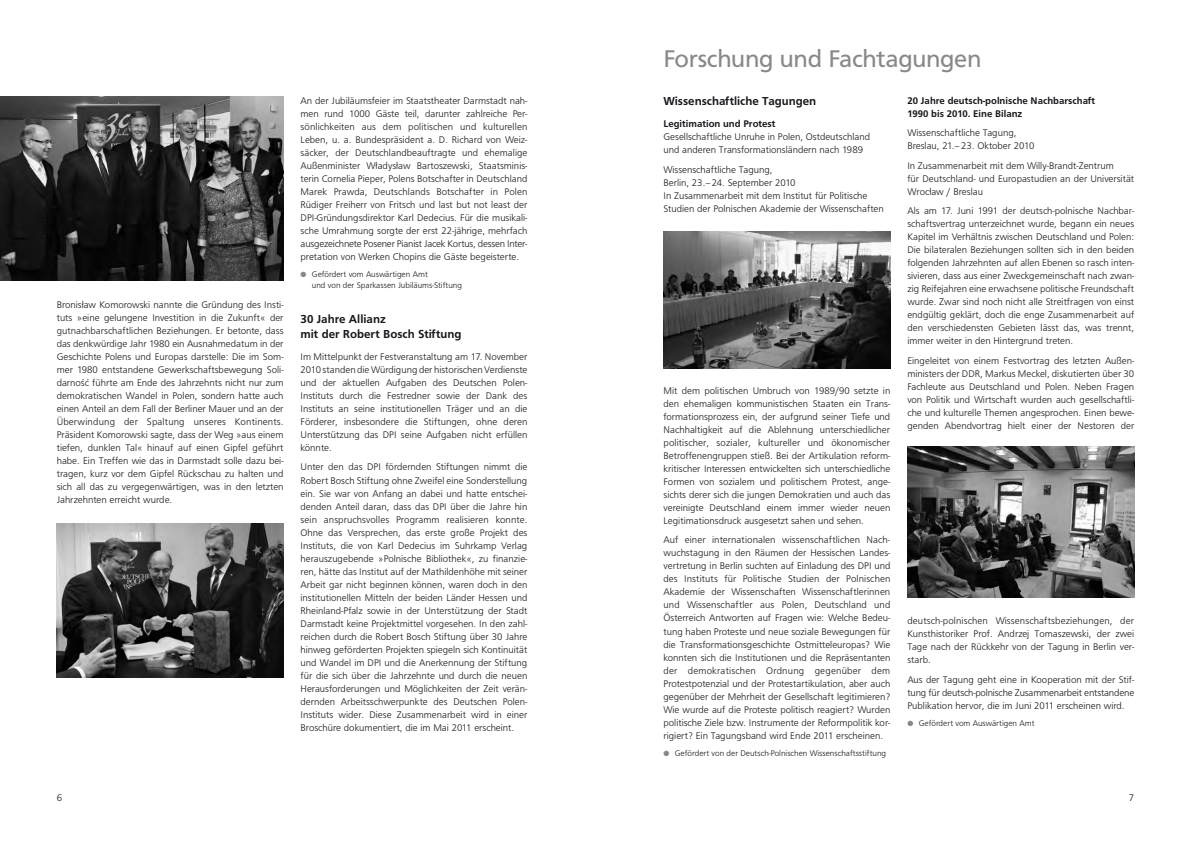
<style>
.page{position:relative;width:1191px;height:842px;background:#fff}
.page>*{position:absolute;margin:0;border:0;box-sizing:border-box;transform-origin:0 0}
.t1{font:25px "F015 TCE";letter-spacing:-.01em;color:#87888a}
.t2{font:500 12px/15px "F015 TCE";color:#1a171c}
.t3{font:300 10px/13px "F015 TCE";color:#1a171c;text-align:justify}
.t4{font:500 10px/13px "F015 TCE";color:#1a171c}
.t5{font:300 8.5px/11px "F015 TCE";color:#1a171c}
.s1{color:#87888a}
</style>
<div class="page">
<img style="left:0;top:96px;width:283px;height:185px">
<img style="left:57px;top:523px;width:226px;height:154px">
<img style="left:663px;top:232px;width:227px;height:136px">
<img style="left:907px;top:446px;width:227px;height:151px">
<p class="t3" style="left:57px;top:298px;width:228px">Bronisław Komorowski nannte die Gründung des Insti&shy;tuts »eine gelungene Investition in die Zukunft« der gutnachbarschaftlichen Beziehungen. Er betonte, dass das denkwürdige Jahr 1980 ein Ausnahmedatum in der Geschichte Polens und Europas darstelle: Die im Som&shy;mer 1980 entstandene Gewerkschaftsbewegung Soli&shy;darność führte am Ende des Jahrzehnts nicht nur zum demokratischen Wandel in Polen, sondern hatte auch einen Anteil an dem Fall der Berliner Mauer und an der Überwindung der Spaltung unseres Kontinents.<br>Präsident Komorowski sagte, dass der Weg »aus einem tiefen, dunklen Tal« hinauf auf einen Gipfel geführt habe. Ein Treffen wie das in Darmstadt solle dazu bei&shy;tragen, kurz vor dem Gipfel Rückschau zu halten und sich all das zu vergegenwärtigen, was in den letzten Jahrzehnten erreicht wurde.</p>
<p class="t3" style="left:300px;top:94px;width:228px">An der Jubiläumsfeier im Staatstheater Darmstadt nah&shy;men rund 1000 Gäste teil, darunter zahlreiche Per&shy;sönlichkeiten aus dem politischen und kulturellen Leben, u. a. Bundespräsident a. D. Richard von Weiz&shy;säcker, der Deutschlandbeauftragte und ehemalige Außenminister Władysław Bartoszewski, Staatsminis&shy;terin Cornelia Pieper, Polens Botschafter in Deutschland Marek Prawda, Deutschlands Botschafter in Polen Rüdiger Freiherr von Fritsch und last but not least der DPI-Gründungsdirektor Karl Dedecius. Für die musikali&shy;sche Umrahmung sorgte der erst 22-jährige, mehrfach ausgezeichnete Posener Pianist Jacek Kortus, dessen Inter&shy;pretation von Werken Chopins die Gäste begeisterte.</p>
<p class="t5" style="left:312px;top:269px;width:152px;text-indent:-11px"><span class="s1">●</span> Gefördert vom Auswärtigen Amt<br>und von der Sparkassen Jubiläums-Stiftung</p>
<p class="t2" style="left:300px;top:311px;width:162px">30 Jahre Allianz<br>mit der Robert Bosch Stiftung</p>
<p class="t3" style="left:300px;top:350px;width:228px">Im Mittelpunkt der Festveranstaltung am 17. November 2010 standen die Würdigung der historischen Verdienste und der aktuellen Aufgaben des Deutschen Polen-Instituts durch die Festredner sowie der Dank des Instituts an seine institutionellen Träger und an die Förderer, insbesondere die Stiftungen, ohne deren Unterstützung das DPI seine Aufgaben nicht erfüllen könnte.</p>
<p class="t3" style="left:300px;top:461px;width:228px">Unter den das DPI fördernden Stiftungen nimmt die Robert Bosch Stiftung ohne Zweifel eine Sonderstellung ein. Sie war von Anfang an dabei und hatte entschei&shy;denden Anteil daran, dass das DPI über die Jahre hin sein anspruchsvolles Programm realisieren konnte.<br>Ohne das Versprechen, das erste große Projekt des Instituts, die von Karl Dedecius im Suhrkamp Verlag herauszugebende »Polnische Bibliothek«, zu finanzie&shy;ren, hätte das Institut auf der Mathildenhöhe mit seiner Arbeit gar nicht beginnen können, waren doch in den institutionellen Mitteln der beiden Länder Hessen und Rheinland-Pfalz sowie in der Unterstützung der Stadt Darmstadt keine Projektmittel vorgesehen. In den zahl&shy;reichen durch die Robert Bosch Stiftung über 30 Jahre hinweg geförderten Projekten spiegeln sich Kontinuität und Wandel im DPI und die Anerkennung der Stiftung für die sich über die Jahrzehnte und durch die neuen Herausforderungen und Möglichkeiten der Zeit verän&shy;dernden Arbeitsschwerpunkte des Deutschen Polen-Instituts wider. Diese Zusammenarbeit wird in einer Broschüre dokumentiert, die im Mai 2011 erscheint.</p>
<h1 class="t1" style="left:663px;top:44px;width:319px">Forschung und Fachtagungen</h1>
<p class="t2" style="left:663px;top:94px;width:154px">Wissenschaftliche Tagungen</p>
<p class="t4" style="left:663px;top:118px;width:113px">Legitimation und Protest</p>
<p class="t3" style="left:663px;top:131px;width:208px">Gesellschaftliche Unruhe in Polen, Ostdeutschland und anderen Transformationsländern nach 1989</p>
<p class="t3" style="left:663px;top:163px;width:222px;text-align:left">Wissenschaftliche Tagung,<br>Berlin, 23.–24. September 2010<br>In Zusammenarbeit mit dem Institut für Politische Studien der Polnischen Akademie der Wissenschaften</p>
<p class="t3" style="left:663px;top:384px;width:228px">Mit dem politischen Umbruch von 1989/90 setzte in den ehemaligen kommunistischen Staaten ein Trans&shy;formationsprozess ein, der aufgrund seiner Tiefe und Nachhaltigkeit auf die Ablehnung unterschiedlicher politischer, sozialer, kultureller und ökonomischer Betroffenengruppen stieß. Bei der Artikulation reform&shy;kritischer Interessen entwickelten sich unterschiedliche Formen von sozialem und politischem Protest, ange&shy;sichts derer sich die jungen Demokratien und auch das vereinigte Deutschland einem immer wieder neuen Legitimationsdruck ausgesetzt sahen und sehen.</p>
<p class="t3" style="left:663px;top:534px;width:228px">Auf einer internationalen wissenschaftlichen Nach&shy;wuchstagung in den Räumen der Hessischen Landes&shy;vertretung in Berlin suchten auf Einladung des DPI und des Instituts für Politische Studien der Polnischen Akademie der Wissenschaften Wissenschaftlerinnen und Wissenschaftler aus Polen, Deutschland und Österreich Antworten auf Fragen wie: Welche Bedeu&shy;tung haben Proteste und neue soziale Bewegungen für die Transformationsgeschichte Ostmitteleuropas? Wie konnten sich die Institutionen und die Repräsentanten der demokratischen Ordnung gegenüber dem Protestpotenzial und der Protestartikulation, aber auch gegenüber der Mehrheit der Gesellschaft legitimieren?<br>Wie wurde auf die Proteste politisch reagiert? Wurden politische Ziele bzw. Instrumente der Reformpolitik kor&shy;rigiert? Ein Tagungsband wird Ende 2011 erscheinen.</p>
<p class="t5" style="left:663px;top:748px;width:224px"><span class="s1">●</span> Gefördert von der Deutsch-Polnischen Wissenschaftsstiftung</p>
<p class="t4" style="left:907px;top:94px;width:189px">20 Jahre deutsch-polnische Nachbarschaft<br>1990 bis 2010. Eine Bilanz</p>
<p class="t3" style="left:907px;top:127px;width:128px">Wissenschaftliche Tagung,<br>Breslau, 21.–23. Oktober 2010</p>
<p class="t3" style="left:907px;top:159px;width:228px;text-align:left">In Zusammenarbeit mit dem Willy-Brandt-Zentrum<br>für Deutschland- und Europastudien an der Universität<br>Wrocław / Breslau</p>
<p class="t3" style="left:907px;top:205px;width:228px">Als am 17. Juni 1991 der deutsch-polnische Nachbar&shy;schaftsvertrag unterzeichnet wurde, begann ein neues Kapitel im Verhältnis zwischen Deutschland und Polen:<br>Die bilateralen Beziehungen sollten sich in den beiden folgenden Jahrzehnten auf allen Ebenen so rasch inten&shy;sivieren, dass aus einer Zweckgemeinschaft nach zwan&shy;zig Reifejahren eine erwachsene politische Freundschaft wurde. Zwar sind noch nicht alle Streitfragen von einst endgültig geklärt, doch die enge Zusammenarbeit auf den verschiedensten Gebieten lässt das, was trennt, immer weiter in den Hintergrund treten.</p>
<p class="t3" style="left:907px;top:354px;width:228px">Eingeleitet von einem Festvortrag des letzten Außen&shy;ministers der DDR, Markus Meckel, diskutierten über 30<br>Fachleute aus Deutschland und Polen. Neben Fragen von Politik und Wirtschaft wurden auch gesellschaftli&shy;che und kulturelle Themen angesprochen. Einen bewe&shy;genden Abendvortrag hielt einer der Nestoren der</p>
<p class="t3" style="left:907px;top:614px;width:228px">deutsch-polnischen Wissenschaftsbeziehungen, der Kunsthistoriker Prof. Andrzej Tomaszewski, der zwei Tage nach der Rückkehr von der Tagung in Berlin ver&shy;starb.</p>
<p class="t3" style="left:907px;top:673px;width:228px">Aus der Tagung geht eine in Kooperation mit der Stif&shy;tung für deutsch-polnische Zusammenarbeit entstandene Publikation hervor, die im Juni 2011 erscheinen wird.</p>
<p class="t5" style="left:907px;top:718px;width:129px"><span class="s1">●</span> Gefördert vom Auswärtigen Amt</p>
<p class="t3" style="left:57px;top:791px;width:7px">6</p>
<p class="t3" style="left:1128px;top:791px;width:7px">7</p>
</div>
